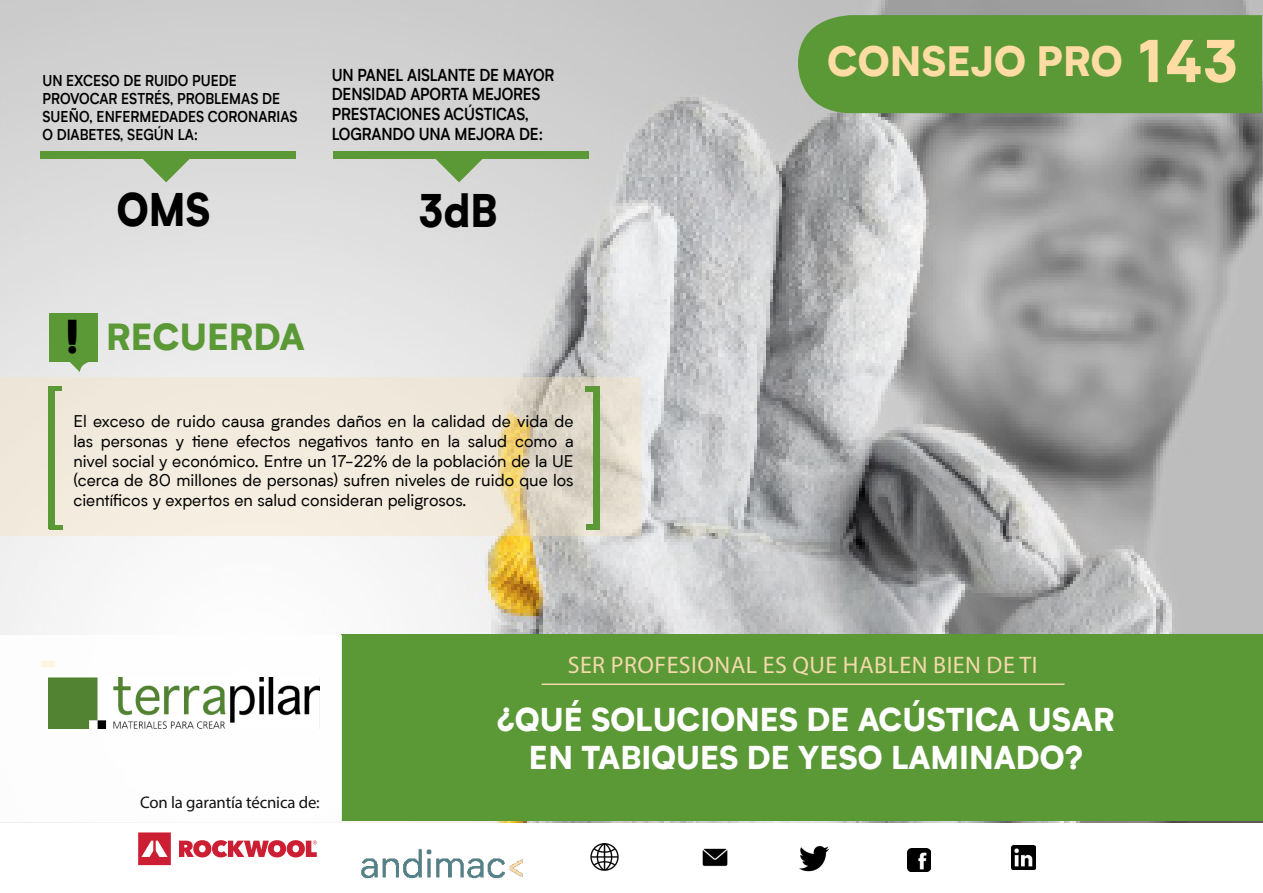
<style>
.page{position:relative;width:1263px;height:893px;background:#fff}
.page>*{position:absolute;margin:0;border:0;box-sizing:border-box;transform-origin:0 0}
.t1{font:900 45px "Biotif";color:#000;scale:.9 1}
.t2{font:900 40.5px "Biotif";color:#fedca4}
.t3{font:900 36px "Biotif";color:#5b9836}
.t4{font:900 31.5px/37.8px "Biotif";color:#fff;text-align:center}
.t5{font:24px "Myriad Pro";letter-spacing:.02em;color:#f2daab}
.t6{font:16.8px "Myriad Pro";letter-spacing:-.01em;color:#121212}
.t7{font:16.5px/19.8px "Biotif";color:#000;text-align:justify}
.t8{font:600 16.5px/19.8px "Biotif";letter-spacing:-.01em;color:#000;scale:.9 1}
.t9{font:600 15px/18px "Biotif";color:#000;scale:.9 1}
.s1{font-size:45px;color:#000}
.s2{font-size:57px}
</style>
<div class="page">
<img style="left:0;top:0;width:1263px;height:822px">
<div style="left:341px;top:635px;width:922px;height:186px;background:#5b9836"></div>
<hr style="left:542px;top:683px;width:522px;height:2px;background:#f2daab">
<svg style="left:141px;top:159px;width:50px;height:23px"></svg>
<div style="left:40px;top:152px;width:255px;height:7px;background:#5b9836"></div>
<svg style="left:434px;top:159px;width:50px;height:23px"></svg>
<div style="left:333px;top:152px;width:255px;height:7px;background:#5b9836"></div>
<svg style="left:0;top:378px;width:640px;height:158px;fill:#f1e9db"></svg>
<div style="left:593px;top:386px;width:7px;height:143px;background:#5b9836"></div>
<div style="left:586px;top:525px;width:13px;height:5px;background:#5b9836"></div>
<div style="left:585px;top:386px;width:13px;height:5px;background:#5b9836"></div>
<div style="left:49px;top:314px;width:49px;height:48px;background:#5b9836"></div>
<svg style="left:69px;top:362px;width:22px;height:10px"></svg>
<img style="left:590px;top:843px;width:29px;height:28px">
<img style="left:702px;top:848px;width:26px;height:19px">
<img style="left:799px;top:846px;width:30px;height:26px">
<img style="left:907px;top:848px;width:23px;height:23px">
<img style="left:1011px;top:845px;width:25px;height:25px">
<div style="left:0;top:636px;width:341px;height:186px;background:#fff"></div>
<div style="left:49px;top:388px;width:6px;height:141px;background:#5b9836"></div>
<div style="left:48px;top:386px;width:14px;height:5px;background:#5b9836"></div>
<hr style="left:49px;top:525px;width:13px;height:4px;background:#5b9836">
<img style="left:361px;top:848px;width:162px;height:31px">
<div style="left:798px;top:15px;width:464px;height:98px;background:#5b9836"></div>
<svg style="left:138px;top:832px;width:33px;height:33px"></svg>
<svg style="left:179px;top:840px;width:138px;height:17px"></svg>
<img style="left:48px;top:677px;width:272px;height:51px">
<p class="t9" style="left:43px;top:71px;width:285px">UN EXCESO DE RUIDO PUEDE<br>PROVOCAR ESTRÉS, PROBLEMAS DE<br>SUEÑO, ENFERMEDADES CORONARIAS<br>O DIABETES, SEGÚN LA:</p>
<h1 class="t1" style="left:117px;top:175px;width:105px">OMS</h1>
<p class="t8" style="left:332px;top:64px;width:249px">UN PANEL AISLANTE DE MAYOR<br>DENSIDAD APORTA MEJORES<br>PRESTACIONES ACÚSTICAS,<br>LOGRANDO UNA MEJORA DE:</p>
<h1 class="t1" style="left:419px;top:175px;width:88px">3dB</h1>
<h3 class="t3" style="left:65px;top:309px;width:241px"><span class="s1">!</span> RECUERDA</h3>
<p class="t7" style="left:73px;top:410px;width:502px">El exceso de ruido causa grandes daños en la calidad de vida de las personas y tiene efectos negativos tanto en la salud como a nivel social y económico. Entre un 17-22% de la población de la UE (cerca de 80 millones de personas) sufren niveles de ruido que los científicos y expertos en salud consideran peligrosos.</p>
<h2 class="t2" style="left:827px;top:30px;width:413px">CONSEJO PRO <span class="s2">143</span></h2>
<h3 class="t5" style="left:568px;top:650px;width:471px">SER PROFESIONAL ES QUE HABLEN BIEN DE TI</h3>
<p class="t6" style="left:140px;top:792px;width:181px">Con la garantía técnica de:</p>
<h3 class="t4" style="left:497px;top:698px;width:620px">¿QUÉ SOLUCIONES DE ACÚSTICA USAR<br>EN TABIQUES DE YESO LAMINADO?</h3>
</div>
